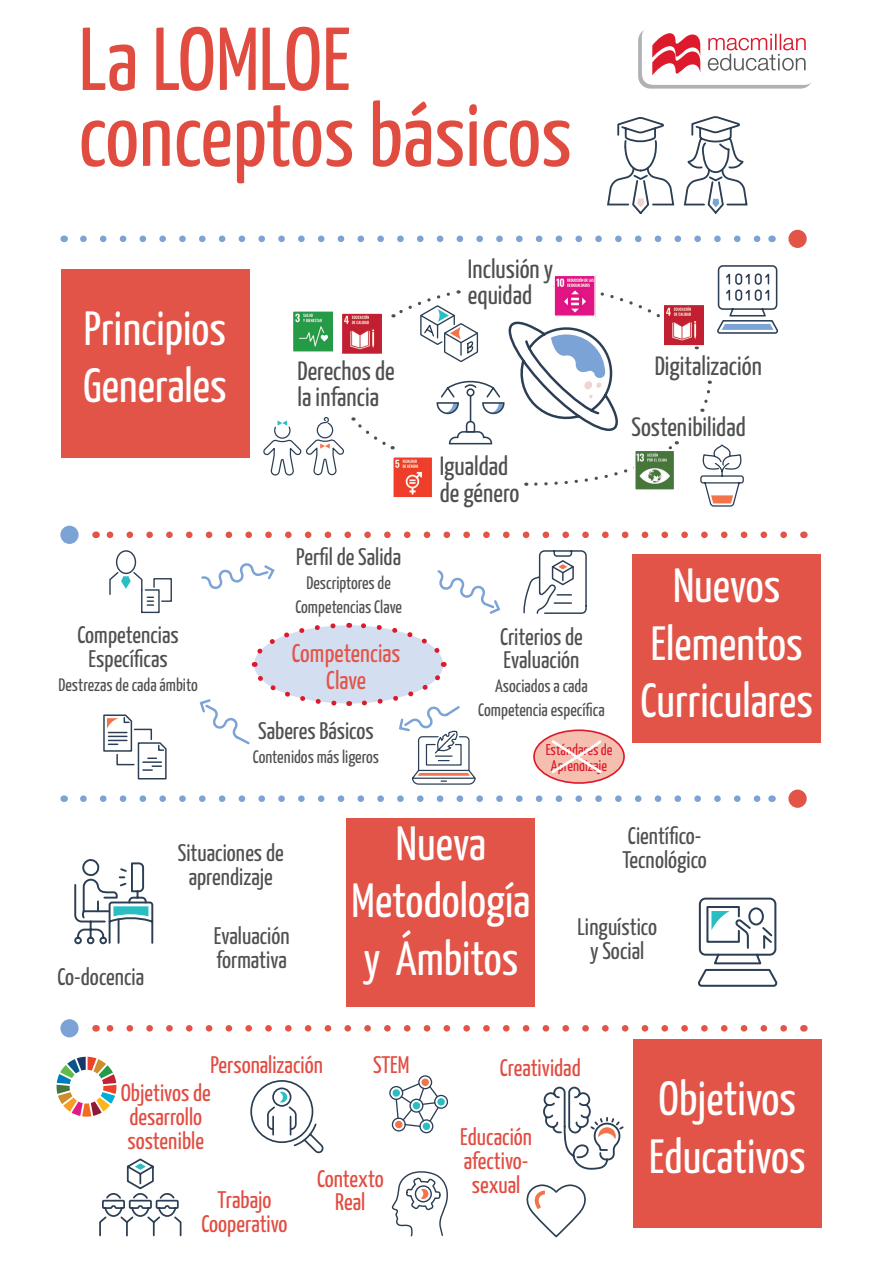
<style>
.page{position:relative;width:893px;height:1263px;background:#fff}
.page>*{position:absolute;margin:0;border:0;box-sizing:border-box;transform-origin:0 0}
.t1{font:89.1px/75.9px "Yanone Kaffeesatz";color:#e14c41}
.t2{font:47.85px/57.8px "Yanone Kaffeesatz";color:#fff}
.t3{font:26.4px/26.4px "Yanone Kaffeesatz";color:#4e4f50}
.t4{font:25.5px/27.5px "Yanone Kaffeesatz";color:#e25447;text-align:center}
.t5{font:23.85px/23.9px "Yanone Kaffeesatz";color:#4e4f50}
.t6{font:23.85px/23.9px "Yanone Kaffeesatz";color:#e14c41;text-align:center}
.t7{font:17.85px/23.9px "Yanone Kaffeesatz";color:#4e4f50;text-align:center}
.t8{font:15.6px/16px "Yanone Kaffeesatz";color:#dd1a2c;text-align:center}
</style>
<div class="page">
<div style="left:788px;top:789px;width:19px;height:19px;background:#e25447;border-radius:50%"></div>
<svg style="left:83px;top:795px;width:678px;height:7px"></svg>
<div style="left:61px;top:269px;width:189px;height:189px;background:#e25447"></div>
<div style="left:788px;top:230px;width:19px;height:18px;background:#e25447;border-radius:50%"></div>
<svg style="left:83px;top:236px;width:678px;height:6px"></svg>
<div style="left:346px;top:818px;width:188px;height:188px;background:#e25447"></div>
<div style="left:60px;top:526px;width:19px;height:18px;background:#7ca3d5;border-radius:50%"></div>
<svg style="left:106px;top:531px;width:678px;height:7px"></svg>
<div style="left:632px;top:554px;width:189px;height:188px;background:#e25447"></div>
<img style="left:343px;top:315px;width:10px;height:38px">
<div style="left:340px;top:312px;width:44px;height:44px;border:2px solid #fff"></div>
<img style="left:294px;top:313px;width:38px;height:37px">
<div style="left:291px;top:310px;width:44px;height:43px;border:2px solid #fff"></div>
<svg style="left:683px;top:116px;width:65px;height:98px"></svg>
<svg style="left:607px;top:117px;width:68px;height:97px"></svg>
<div style="left:60px;top:1019px;width:19px;height:18px;background:#7ca3d5;border-radius:50%"></div>
<svg style="left:106px;top:1025px;width:678px;height:6px"></svg>
<svg style="left:263px;top:417px;width:81px;height:59px"></svg>
<svg style="left:103px;top:714px;width:64px;height:66px"></svg>
<svg style="left:199px;top:563px;width:302px;height:222px"></svg>
<svg style="left:109px;top:550px;width:63px;height:64px"></svg>
<svg style="left:523px;top:550px;width:64px;height:64px"></svg>
<svg style="left:698px;top:897px;width:80px;height:90px"></svg>
<svg style="left:74px;top:859px;width:80px;height:86px"></svg>
<svg style="left:99px;top:1158px;width:83px;height:79px"></svg>
<svg style="left:543px;top:1086px;width:81px;height:84px"></svg>
<svg style="left:250px;top:1080px;width:74px;height:74px"></svg>
<div style="left:434px;top:1095px;width:14px;height:14px;border:1px solid #2b3e53;border-radius:50%"></div>
<div style="left:437px;top:1098px;width:8px;height:7px;background:#28bec3;border-radius:50%"></div>
<div style="left:419px;top:1119px;width:14px;height:14px;border:1px solid #2b3e53;border-radius:50%"></div>
<div style="left:423px;top:1122px;width:7px;height:8px;background:#28bec3;border-radius:50%"></div>
<div style="left:392px;top:1117px;width:14px;height:14px;border:1px solid #2b3e53;border-radius:50%"></div>
<div style="left:418px;top:1075px;width:14px;height:14px;border:1px solid #2b3e53;border-radius:50%"></div>
<div style="left:421px;top:1078px;width:8px;height:8px;background:#f3734a;border-radius:50%"></div>
<div style="left:389px;top:1086px;width:14px;height:14px;border:1px solid #2b3e53;border-radius:50%"></div>
<div style="left:393px;top:1089px;width:7px;height:8px;background:#28bec3;border-radius:50%"></div>
<svg style="left:395px;top:1082px;width:45px;height:46px"></svg>
<svg style="left:391px;top:1171px;width:57px;height:66px"></svg>
<svg style="left:526px;top:1184px;width:60px;height:54px"></svg>
<svg style="left:57px;top:1057px;width:59px;height:60px"></svg>
<svg style="left:353px;top:265px;width:426px;height:242px"></svg>
<div style="left:534px;top:730px;width:90px;height:53px;background:#f5bfaf;border-radius:50%"></div>
<div style="left:533px;top:729px;width:92px;height:55px;border:2px solid #dd1a2c;border-radius:50%"></div>
<svg style="left:552px;top:740px;width:49px;height:33px"></svg>
<div style="left:633px;top:1039px;width:189px;height:189px;background:#e25447"></div>
<div style="left:638px;top:28px;width:175px;height:61px;background:#b0b1b5;border-radius:12px"></div>
<div style="left:642px;top:24px;width:175px;height:61px;background:#fff;border-radius:12px"></div>
<svg style="left:708px;top:34px;width:98px;height:37px"></svg>
<svg style="left:652px;top:33px;width:48px;height:43px"></svg>
<h1 class="t1" style="left:79px;top:17px;width:494px">La LOMLOE conceptos básicos</h1>
<h2 class="t2" style="left:83px;top:297px;width:145px">Principios<br>Generales</h2>
<p class="t3" style="left:297px;top:356px;width:99px">Derechos de la infancia</p>
<p class="t5" style="left:77px;top:622px;width:103px;text-align:center">Competencias<br>Específicas</p>
<p class="t7" style="left:59px;top:672px;width:141px">Destrezas de cada ámbito</p>
<p class="t5" style="left:296px;top:543px;width:106px">Perfil de Salida</p>
<p class="t7" style="left:295px;top:570px;width:108px">Descriptores de<br>Competencias Clave</p>
<p class="t4" style="left:292px;top:638px;width:110px">Competencias<br>Clave</p>
<p class="t5" style="left:258px;top:718px;width:117px">Saberes Básicos</p>
<p class="t7" style="left:253px;top:744px;width:128px">Contenidos más ligeros</p>
<p class="t3" style="left:468px;top:254px;width:87px">Inclusión y equidad</p>
<p class="t3" style="left:440px;top:451px;width:81px">Igualdad de género</p>
<p class="t3" style="left:655px;top:351px;width:109px">Digitalización</p>
<p class="t3" style="left:632px;top:412px;width:116px">Sostenibilidad</p>
<p class="t5" style="left:500px;top:623px;width:84px">Criterios de<br>Evaluación</p>
<p class="t7" style="left:478px;top:673px;width:128px">Asociados a cada<br>Competencia específica</p>
<p class="t8" style="left:546px;top:741px;width:68px">Estándares de<br>Aprendizaje</p>
<h2 class="t2" style="left:640px;top:554px;width:174px;text-align:center">Nuevos<br>Elementos<br>Curriculares</h2>
<p class="t5" style="left:57px;top:963px;width:88px">Co-docencia</p>
<p class="t5" style="left:178px;top:840px;width:107px;text-align:center">Situaciones de aprendizaje</p>
<p class="t5" style="left:214px;top:922px;width:77px">Evaluación formativa</p>
<p class="t6" style="left:210px;top:1051px;width:114px">Personalización</p>
<h2 class="t2" style="left:352px;top:812px;width:180px;text-align:center">Nueva<br>Metodología y Ámbitos</h2>
<p class="t5" style="left:623px;top:822px;width:86px">Científico-<br>Tecnológico</p>
<p class="t5" style="left:577px;top:914px;width:81px;text-align:center">Linguístico y Social</p>
<p class="t6" style="left:373px;top:1051px;width:38px">STEM</p>
<p class="t6" style="left:500px;top:1054px;width:82px">Creatividad</p>
<p class="t6" style="left:121px;top:1079px;width:92px;text-align:left">Objetivos de desarrollo sostenible</p>
<p class="t6" style="left:201px;top:1187px;width:88px">Trabajo<br>Cooperativo</p>
<p class="t6" style="left:317px;top:1165px;width:68px">Contexto<br>Real</p>
<p class="t6" style="left:460px;top:1123px;width:73px">Educación afectivo&shy;sexual</p>
<h2 class="t2" style="left:649px;top:1067px;width:158px">Objetivos<br>Educativos</h2>
</div>
